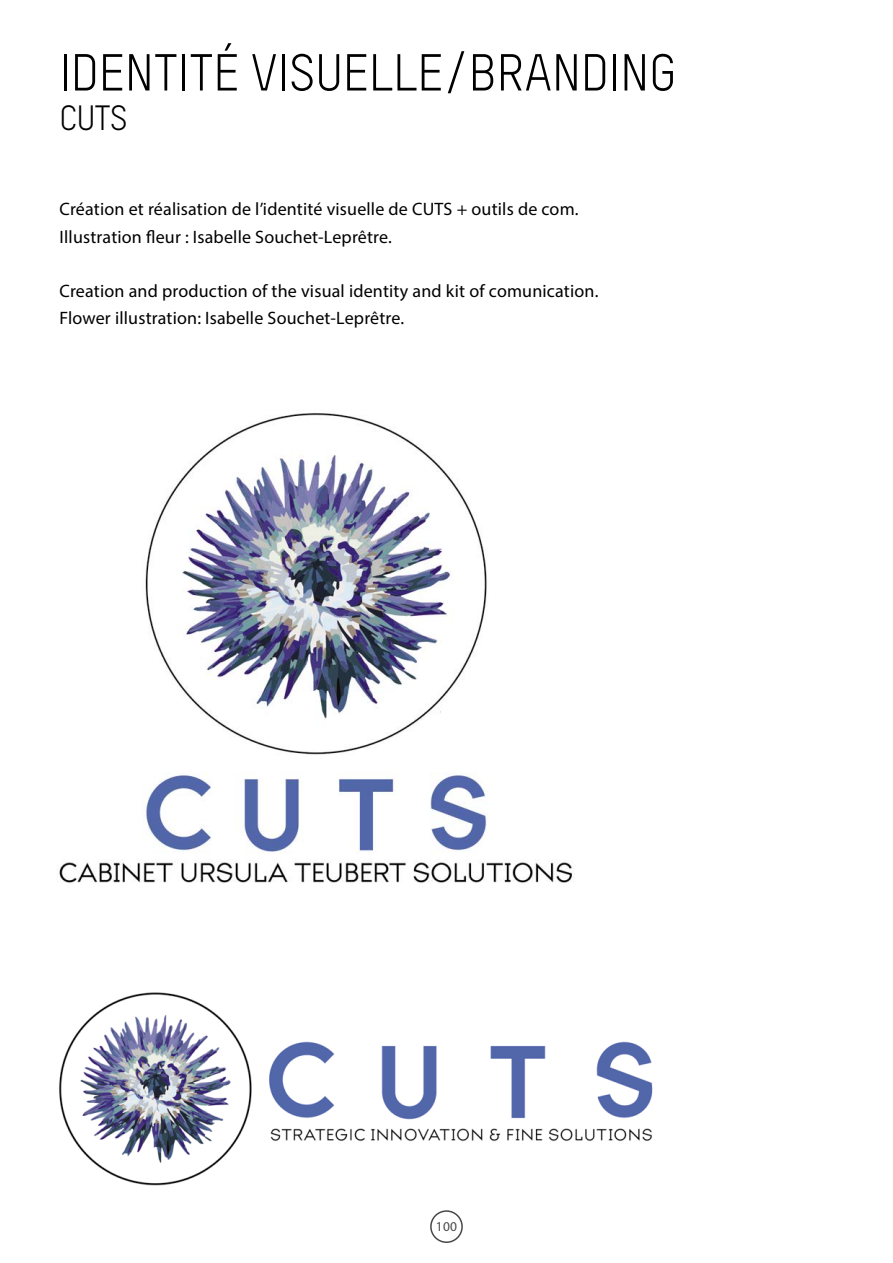
<style>
.page{position:relative;width:893px;height:1263px;background:#fff}
.page>*{position:absolute;margin:0;border:0;box-sizing:border-box;transform-origin:0 0}
.t1{font:51px "TSTARPRO";color:#000}
.t2{font:34.5px "TSTARPRO";color:#000}
.t3{font:18px/27px "Myriad Pro";letter-spacing:.01em;color:#000}
.t4{font:13.5px "Myriad Pro";color:#484848}
</style>
<div class="page">
<div style="left:430px;top:1210px;width:33px;height:33px;border:2px solid #484848;border-radius:50%"></div>
<img style="left:59px;top:992px;width:594px;height:194px">
<img style="left:59px;top:413px;width:513px;height:470px">
<h1 class="t1" style="left:60px;top:42px;width:619px">IDENTITÉ VISUELLE/BRANDING</h1>
<h2 class="t2" style="left:60px;top:96px;width:70px">CUTS</h2>
<p class="t3" style="left:60px;top:196px;width:521px">Création et réalisation de l’identité visuelle de CUTS + outils de com.<br>Illustration fleur : Isabelle Souchet-Leprêtre.</p>
<p class="t3" style="left:60px;top:277px;width:540px">Creation and production of the visual identity and kit of comunication.<br>Flower illustration: Isabelle Souchet-Leprêtre.</p>
<p class="t4" style="left:436px;top:1218px;width:23px">100</p>
</div>
